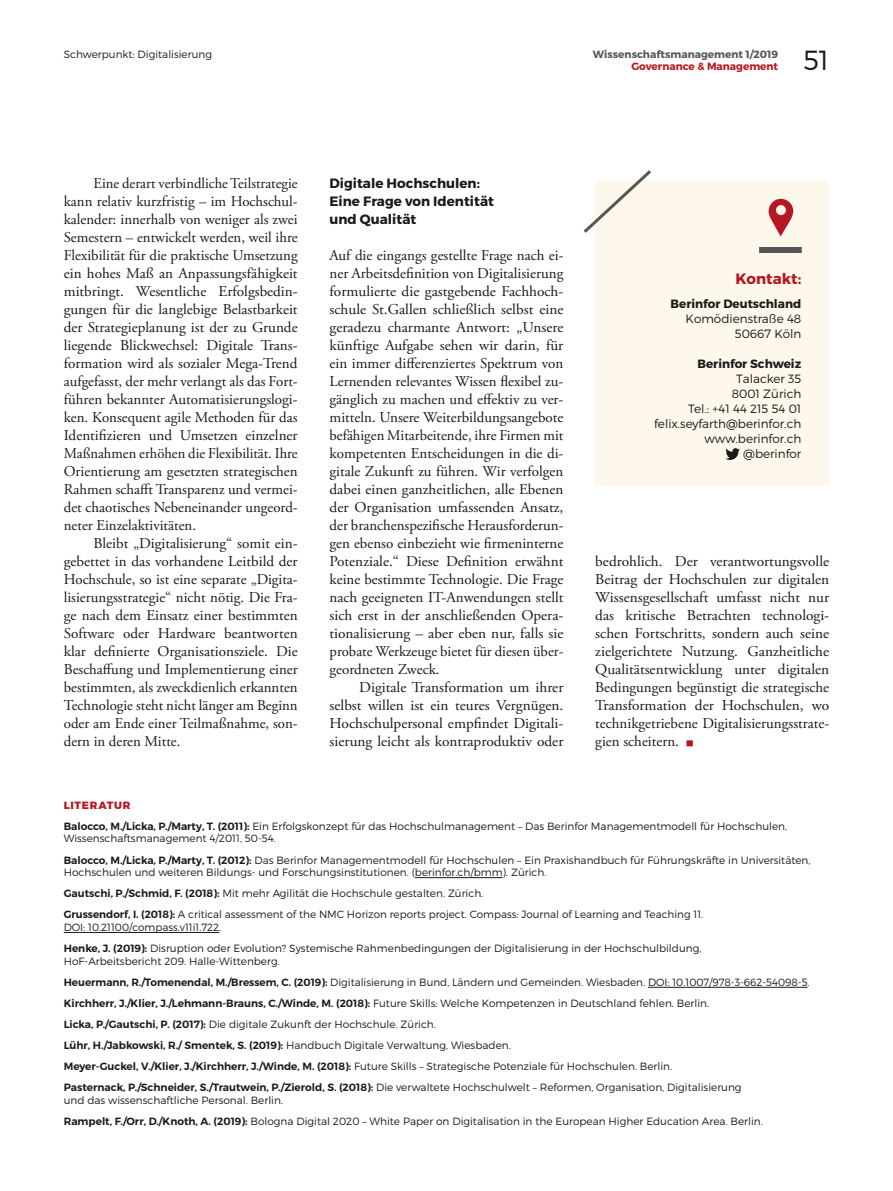
<style>
.page{position:relative;width:893px;height:1191px;background:#fff}
.page>*{position:absolute;margin:0;border:0;box-sizing:border-box;transform-origin:0 0}
.t1{font:300 27.6px "Montserrat";color:#1a1a18}
.t2{font:15px/18px "Adobe Garamond Pro";color:#1a1a18;text-align:justify}
.t3{font:700 15px "Montserrat";color:#b71722}
.t4{font:700 13.5px/18px "Montserrat";color:#1a1a18}
.t5{font:300 12px/15px "Montserrat";color:#1a1a18;text-align:right}
.t6{font:700 12px "Montserrat";color:#1a1a18}
.t7{font:300 10.5px/21.1px "Montserrat";color:#1a1a18}
.t8{font:700 10.5px "Montserrat";color:#565656}
.t9{font:700 10.5px "Montserrat";color:#b71722}
.s1{font-weight:800;color:#b71722}
.s2{font-weight:600}
</style>
<div class="page">
<hr style="left:415px;top:877px;width:88px;height:1px;background:#1a1a18">
<hr style="left:64px;top:932px;width:155px;height:1px;background:#1a1a18">
<hr style="left:648px;top:987px;width:160px;height:1px;background:#1a1a18">
<div style="left:595px;top:180px;width:234px;height:305px;background:#fef7eb"></div>
<svg style="left:583px;top:170px;width:68px;height:63px"></svg>
<svg style="left:725px;top:448px;width:15px;height:12px"></svg>
<div style="left:759px;top:247px;width:43px;height:6px;background:#565656"></div>
<svg style="left:769px;top:199px;width:24px;height:37px"></svg>
<div style="left:686px;top:740px;width:7px;height:6px;background:#b71722"></div>
<p class="t7" style="left:64px;top:44px;width:150px">Schwerpunkt: Digitalisierung</p>
<p class="t8" style="left:593px;top:48px;width:187px">Wissenschaftsmanagement 1/2019</p>
<p class="t9" style="left:631px;top:60px;width:148px">Governance &amp; Management</p>
<h1 class="t1" style="left:803px;top:44px;width:27px">51</h1>
<p class="t2" style="left:64px;top:175px;width:235px;text-indent:30px">Eine derart verbindliche Teilstrategie kann relativ kurzfristig – im Hochschul&shy;kalender: innerhalb von weniger als zwei Semestern – entwickelt werden, weil ihre Flexibilität für die praktische Umsetzung ein hohes Maß an Anpassungsfähigkeit mitbringt. Wesentliche Erfolgsbedin&shy;gungen für die langlebige Belastbarkeit der Strategieplanung ist der zu Grunde liegende Blickwechsel: Digitale Trans&shy;formation wird als sozialer Mega-Trend aufgefasst, der mehr verlangt als das Fort&shy;führen bekannter Automatisierungslogi&shy;ken. Konsequent agile Methoden für das Identifizieren und Umsetzen einzelner Maßnahmen erhöhen die Flexibilität. Ihre Orientierung am gesetzten strategischen Rahmen schafft Transparenz und vermei&shy;det chaotisches Nebeneinander ungeord&shy;neter Einzelaktivitäten.</p>
<p class="t2" style="left:64px;top:535px;width:235px;text-indent:30px">Bleibt „Digitalisierung“ somit ein&shy;gebettet in das vorhandene Leitbild der Hochschule, so ist eine separate „Digita&shy;lisierungsstrategie“ nicht nötig. Die Fra&shy;ge nach dem Einsatz einer bestimmten Software oder Hardware beantworten klar definierte Organisationsziele. Die Beschaffung und Implementierung einer bestimmten, als zweckdienlich erkannten Technologie steht nicht länger am Beginn oder am Ende einer Teilmaßnahme, son&shy;dern in deren Mitte.</p>
<p class="t4" style="left:330px;top:174px;width:166px">Digitale Hochschulen:<br>Eine Frage von Identität und Qualität</p>
<p class="t2" style="left:330px;top:247px;width:235px">Auf die eingangs gestellte Frage nach ei&shy;ner Arbeitsdefinition von Digitalisierung formulierte die gastgebende Fachhoch&shy;schule St.Gallen schließlich selbst eine geradezu charmante Antwort: „Unsere künftige Aufgabe sehen wir darin, für ein immer differenziertes Spektrum von Lernenden relevantes Wissen flexibel zu&shy;gänglich zu machen und effektiv zu ver&shy;mitteln. Unsere Weiterbildungsangebote befähigen Mitarbeitende, ihre Firmen mit kompetenten Entscheidungen in die di&shy;gitale Zukunft zu führen. Wir verfolgen dabei einen ganzheitlichen, alle Ebenen der Organisation umfassenden Ansatz, der branchenspezifische Herausforderun&shy;gen ebenso einbezieht wie firmeninterne Potenziale.“ Diese Definition erwähnt keine bestimmte Technologie. Die Frage nach geeigneten IT-Anwendungen stellt sich erst in der anschließenden Opera&shy;tionalisierung – aber eben nur, falls sie probate Werkzeuge bietet für diesen über&shy;geordneten Zweck.</p>
<p class="t2" style="left:330px;top:679px;width:235px;text-indent:30px">Digitale Transformation um ihrer selbst willen ist ein teures Vergnügen.<br>Hochschulpersonal empfindet Digitali&shy;sierung leicht als kontraproduktiv oder</p>
<p class="t3" style="left:735px;top:270px;width:67px">Kontakt:</p>
<p class="t6" style="left:670px;top:296px;width:132px">Berinfor Deutschland</p>
<p class="t5" style="left:686px;top:311px;width:117px">Komödienstraße 48<br>50667 Köln</p>
<p class="t6" style="left:697px;top:356px;width:105px">Berinfor Schweiz</p>
<p class="t5" style="left:654px;top:371px;width:149px">Talacker 35<br>8001 Zürich<br>Tel.: +41 44 215 54 01 felix.seyfarth@berinfor.ch www.berinfor.ch @berinfor</p>
<p class="t2" style="left:595px;top:553px;width:235px">bedrohlich. Der verantwortungsvolle Beitrag der Hochschulen zur digitalen Wissensgesellschaft umfasst nicht nur das kritische Betrachten technologi&shy;schen Fortschritts, sondern auch seine zielgerichtete Nutzung. Ganzheitliche Qualitätsentwicklung unter digitalen Bedingungen begünstigt die strategische Transformation der Hochschulen, wo technikgetriebene Digitalisierungsstrate&shy;gien scheitern.</p>
<p class="t7" style="left:64px;top:794px;width:725px"><span class="s1">LITERATUR<br></span><span class="s2">Balocco, M./Licka, P./Marty, T. (2011):</span> Ein Erfolgskonzept für das Hochschulmanagement – Das Berinfor Managementmodell für Hochschulen,</p>
<p class="t7" style="left:64px;top:828px;width:748px">Wissenschaftsmanagement 4/2011, 50-54.<br><span class="s2">Balocco, M./Licka, P./Marty, T. (2012):</span> Das Berinfor Managementmodell für Hochschulen – Ein Praxishandbuch für Führungskräfte in Universitäten,</p>
<p class="t7" style="left:64px;top:861px;width:641px">Hochschulen und weiteren Bildungs- und Forschungsinstitutionen. (berinfor.ch/bmm). Zürich.<br><span class="s2">Gautschi, P./Schmid, F. (2018):</span> Mit mehr Agilität die Hochschule gestalten. Zürich.<br><span class="s2">Grussendorf, I. (2018):</span> A critical assessment of the NMC Horizon reports project. Compass: Journal of Learning and Teaching 11.</p>
<p class="t7" style="left:64px;top:916px;width:639px">DOI: 10.21100/compass.v11i1.722.<br><span class="s2">Henke, J. (2019):</span> Disruption oder Evolution? Systemische Rahmenbedingungen der Digitalisierung in der Hochschulbildung,</p>
<p class="t7" style="left:64px;top:950px;width:747px">HoF-Arbeitsbericht 209. Halle-Wittenberg.<br><span class="s2">Heuermann, R./Tomenendal, M./Bressem, C. (2019):</span> Digitalisierung in Bund, Ländern und Gemeinden. Wiesbaden. DOI: 10.1007/978-3-662-54098-5.<br><span class="s2">Kirchherr, J./Klier, J./Lehmann-Brauns, C./Winde, M. (2018):</span> Future Skills: Welche Kompetenzen in Deutschland fehlen. Berlin.<br><span class="s2">Licka, P./Gautschi, P. (2017):</span> Die digitale Zukunft der Hochschule. Zürich.<br><span class="s2">Lühr, H./Jabkowski, R./ Smentek, S. (2019):</span> Handbuch Digitale Verwaltung, Wiesbaden.<br><span class="s2">Meyer-Guckel, V./Klier, J./Kirchherr, J./Winde, M. (2018):</span> Future Skills – Strategische Potenziale für Hochschulen. Berlin.<br><span class="s2">Pasternack, P./Schneider, S./Trautwein, P./Zierold, S. (2018):</span> Die verwaltete Hochschulwelt – Reformen, Organisation, Digitalisierung</p>
<p class="t7" style="left:64px;top:1089px;width:701px">und das wissenschaftliche Personal. Berlin.<br><span class="s2">Rampelt, F./Orr, D./Knoth, A. (2019):</span> Bologna Digital 2020 – White Paper on Digitalisation in the European Higher Education Area. Berlin.</p>
</div>
